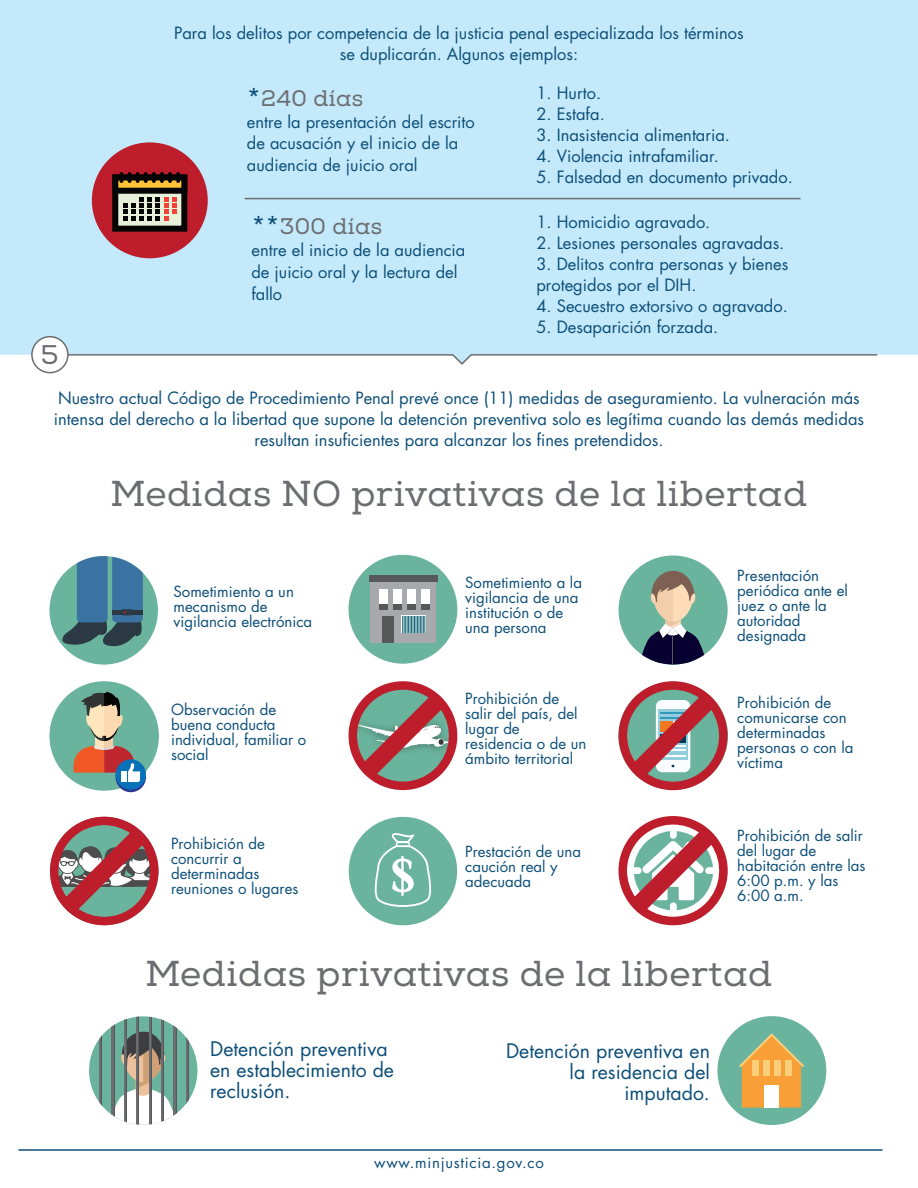
<style>
.page{position:relative;width:918px;height:1188px;background:#fff}
.page>*{position:absolute;margin:0;border:0;box-sizing:border-box;transform-origin:0 0}
.t1{font:36px "Nexa Slab Regular FREE";letter-spacing:.015em;color:#6c6d70}
.t2{font:27px "Nexa Slab Regular FREE";color:#6c6d70}
.t3{font:22.5px "Nexa Slab Regular FREE";letter-spacing:.015em;color:#6c6d70}
.t4{font:19.5px/21px "Futura Std";color:#0c4e78}
.t5{font:16.5px/21px "Futura Std";color:#0c4e78}
.t6{font:15px/15px "Futura Std";color:#0c4e78}
.t7{font:15px "Futura Std";letter-spacing:.05em;color:#0c4e78}
.s1{font-family:"Futura Std";font-size:24px;color:#0c4e78}
</style>
<div class="page">
<div style="left:0;top:0;width:918px;height:363px;background:#c3e9fa"></div>
<div style="left:89px;top:1016px;width:108px;height:109px;background:#6ab39c;border-radius:50%"></div>
<svg style="left:115px;top:1032px;width:58px;height:93px"></svg>
<hr style="left:99px;top:1016px;width:3px;height:109px;background:#6c6d70">
<hr style="left:101px;top:1016px;width:1px;height:109px;background:#57585a">
<hr style="left:111px;top:1016px;width:3px;height:109px;background:#6c6d70">
<hr style="left:114px;top:1016px;width:1px;height:109px;background:#57585a">
<hr style="left:124px;top:1016px;width:3px;height:109px;background:#6c6d70">
<hr style="left:126px;top:1016px;width:1px;height:109px;background:#57585a">
<hr style="left:136px;top:1016px;width:3px;height:109px;background:#6c6d70">
<hr style="left:139px;top:1016px;width:1px;height:109px;background:#57585a">
<hr style="left:149px;top:1016px;width:3px;height:109px;background:#6c6d70">
<hr style="left:151px;top:1016px;width:1px;height:109px;background:#57585a">
<hr style="left:161px;top:1016px;width:3px;height:109px;background:#6c6d70">
<hr style="left:163px;top:1016px;width:1px;height:109px;background:#57585a">
<hr style="left:173px;top:1016px;width:3px;height:109px;background:#6c6d70">
<hr style="left:176px;top:1016px;width:1px;height:109px;background:#57585a">
<hr style="left:186px;top:1016px;width:3px;height:109px;background:#6c6d70">
<hr style="left:188px;top:1016px;width:1px;height:109px;background:#57585a">
<div style="left:717px;top:1016px;width:109px;height:109px;background:#6ab39c;border-radius:50%"></div>
<svg style="left:739px;top:1033px;width:65px;height:75px"></svg>
<div style="left:349px;top:817px;width:108px;height:108px;background:#6ab39c;border-radius:50%"></div>
<div style="left:49px;top:556px;width:109px;height:109px;background:#6ab39c;border-radius:50%"></div>
<svg style="left:62px;top:556px;width:81px;height:90px"></svg>
<div style="left:349px;top:555px;width:108px;height:109px;background:#6ab39c;border-radius:50%"></div>
<div style="left:370px;top:577px;width:66px;height:65px;background:#a8a9ad"></div>
<div style="left:383px;top:616px;width:11px;height:26px;background:#57585a"></div>
<div style="left:380px;top:590px;width:8px;height:20px;background:#fff"></div>
<div style="left:393px;top:590px;width:9px;height:20px;background:#fff"></div>
<div style="left:407px;top:590px;width:8px;height:20px;background:#fff"></div>
<div style="left:421px;top:590px;width:8px;height:20px;background:#fff"></div>
<div style="left:380px;top:605px;width:8px;height:5px;background:#57585a"></div>
<div style="left:393px;top:605px;width:9px;height:5px;background:#57585a"></div>
<div style="left:407px;top:605px;width:8px;height:5px;background:#57585a"></div>
<div style="left:421px;top:605px;width:8px;height:5px;background:#57585a"></div>
<div style="left:369px;top:576px;width:69px;height:6px;background:#57585a"></div>
<svg style="left:402px;top:616px;width:24px;height:17px"></svg>
<div style="left:619px;top:555px;width:109px;height:110px;background:#6ab39c;border-radius:50%"></div>
<svg style="left:640px;top:571px;width:66px;height:94px"></svg>
<div style="left:49px;top:681px;width:110px;height:110px;background:#6ab39c;border-radius:50%"></div>
<svg style="left:116px;top:762px;width:30px;height:30px"></svg>
<div style="left:116px;top:759px;width:30px;height:31px;background:#0971ba;border-radius:50%"></div>
<svg style="left:70px;top:691px;width:71px;height:91px"></svg>
<svg style="left:348px;top:681px;width:110px;height:109px"></svg>
<svg style="left:618px;top:816px;width:110px;height:109px"></svg>
<svg style="left:618px;top:681px;width:110px;height:109px"></svg>
<svg style="left:50px;top:817px;width:109px;height:108px"></svg>
<svg style="left:375px;top:833px;width:56px;height:74px"></svg>
<svg style="left:67px;top:353px;width:812px;height:12px"></svg>
<div style="left:32px;top:337px;width:36px;height:36px;background:#fff;border-radius:50%"></div>
<div style="left:31px;top:336px;width:38px;height:37px;border:2px solid #6c6d70;border-radius:50%"></div>
<hr style="left:18px;top:1149px;width:864px;height:2px;background:#0c4e78">
<hr style="left:245px;top:198px;width:556px;height:1px;background:#6c6d70">
<div style="left:92px;top:142px;width:116px;height:116px;background:#be1d2c;border-radius:50%"></div>
<div style="left:112px;top:175px;width:75px;height:57px;background:#e8f1da;border:6px solid #050504"></div>
<div style="left:112px;top:175px;width:75px;height:19px;background:#fec336;border:6px solid #050504"></div>
<svg style="left:120px;top:172px;width:11px;height:11px"></svg>
<svg style="left:136px;top:172px;width:4px;height:11px"></svg>
<svg style="left:144px;top:172px;width:4px;height:11px"></svg>
<svg style="left:152px;top:172px;width:4px;height:11px"></svg>
<svg style="left:160px;top:172px;width:4px;height:11px"></svg>
<svg style="left:168px;top:172px;width:4px;height:11px"></svg>
<svg style="left:176px;top:172px;width:4px;height:11px"></svg>
<svg style="left:123px;top:197px;width:53px;height:24px"></svg>
<p class="t5" style="left:174px;top:23px;width:571px;text-align:center">Para los delitos por competencia de la justicia penal especializada los términos se duplicarán. Algunos ejemplos:</p>
<h2 class="t2" style="left:41px;top:338px;width:19px">5</h2>
<h3 class="t3" style="left:247px;top:84px;width:118px"><span class="s1">*</span>240 días</h3>
<p class="t5" style="left:247px;top:111px;width:229px;line-height:21.9px">entre la presentación del escrito de acusación y el inicio de la audiencia de juicio oral</p>
<h3 class="t3" style="left:251px;top:213px;width:132px"><span class="s1">**</span>300 días</h3>
<p class="t5" style="left:251px;top:239px;width:215px;line-height:21.9px">entre el inicio de la audiencia de juicio oral y la lectura del fallo</p>
<p class="t5" style="left:536px;top:83px;width:66px">1. Hurto.</p>
<p class="t5" style="left:536px;top:104px;width:70px">2. Estafa.</p>
<p class="t5" style="left:536px;top:125px;width:195px">3. Inasistencia alimentaria.</p>
<p class="t5" style="left:536px;top:146px;width:184px">4. Violencia intrafamiliar.</p>
<p class="t5" style="left:536px;top:167px;width:258px">5. Falsedad en documento privado.</p>
<p class="t5" style="left:536px;top:212px;width:175px">1. Homicidio agravado.</p>
<p class="t5" style="left:536px;top:233px;width:249px">2. Lesiones personales agravadas.</p>
<p class="t5" style="left:536px;top:254px;width:253px">3. Delitos contra personas y bienes protegidos por el DIH.</p>
<p class="t5" style="left:536px;top:296px;width:253px">4. Secuestro extorsivo o agravado.</p>
<p class="t5" style="left:536px;top:317px;width:183px">5. Desaparición forzada.</p>
<p class="t5" style="left:54px;top:388px;width:812px;text-align:center">Nuestro actual Código de Procedimiento Penal prevé once (11) medidas de aseguramiento. La vulneración más intensa del derecho a la libertad que supone la detención preventiva solo es legítima cuando las demás medidas resultan insuficientes para alcanzar los fines pretendidos.</p>
<h1 class="t1" style="left:111px;top:472px;width:698px">Medidas NO privativas de la libertad</h1>
<p class="t6" style="left:174px;top:584px;width:140px">Sometimiento a un mecanismo de vigilancia electrónica</p>
<p class="t6" style="left:465px;top:575px;width:118px">Sometimiento a la vigilancia de una institución o de una persona</p>
<p class="t6" style="left:737px;top:568px;width:112px">Presentación periódica ante el juez o ante la autoridad designada</p>
<p class="t6" style="left:171px;top:702px;width:137px">Observación de buena conducta individual, familiar o social</p>
<p class="t6" style="left:465px;top:691px;width:123px">Prohibición de salir del país, del lugar de residencia o de un ámbito territorial</p>
<p class="t6" style="left:737px;top:695px;width:118px">Prohibición de comunicarse con determinadas personas o con la víctima</p>
<p class="t6" style="left:171px;top:836px;width:129px">Prohibición de concurrir a determinadas reuniones o lugares</p>
<p class="t6" style="left:465px;top:844px;width:117px">Prestación de una caución real y adecuada</p>
<p class="t6" style="left:737px;top:828px;width:130px">Prohibición de salir del lugar de habitación entre las<br>6:00 p.m. y las<br>6:00 a.m.</p>
<h1 class="t1" style="left:145px;top:952px;width:628px">Medidas privativas de la libertad</h1>
<p class="t4" style="left:210px;top:1039px;width:185px">Detención preventiva en establecimiento de reclusión.</p>
<p class="t4" style="left:506px;top:1040px;width:205px;text-align:right">Detención preventiva en la residencia del imputado.</p>
<p class="t7" style="left:374px;top:1153px;width:171px">www.minjusticia.gov.co</p>
</div>
